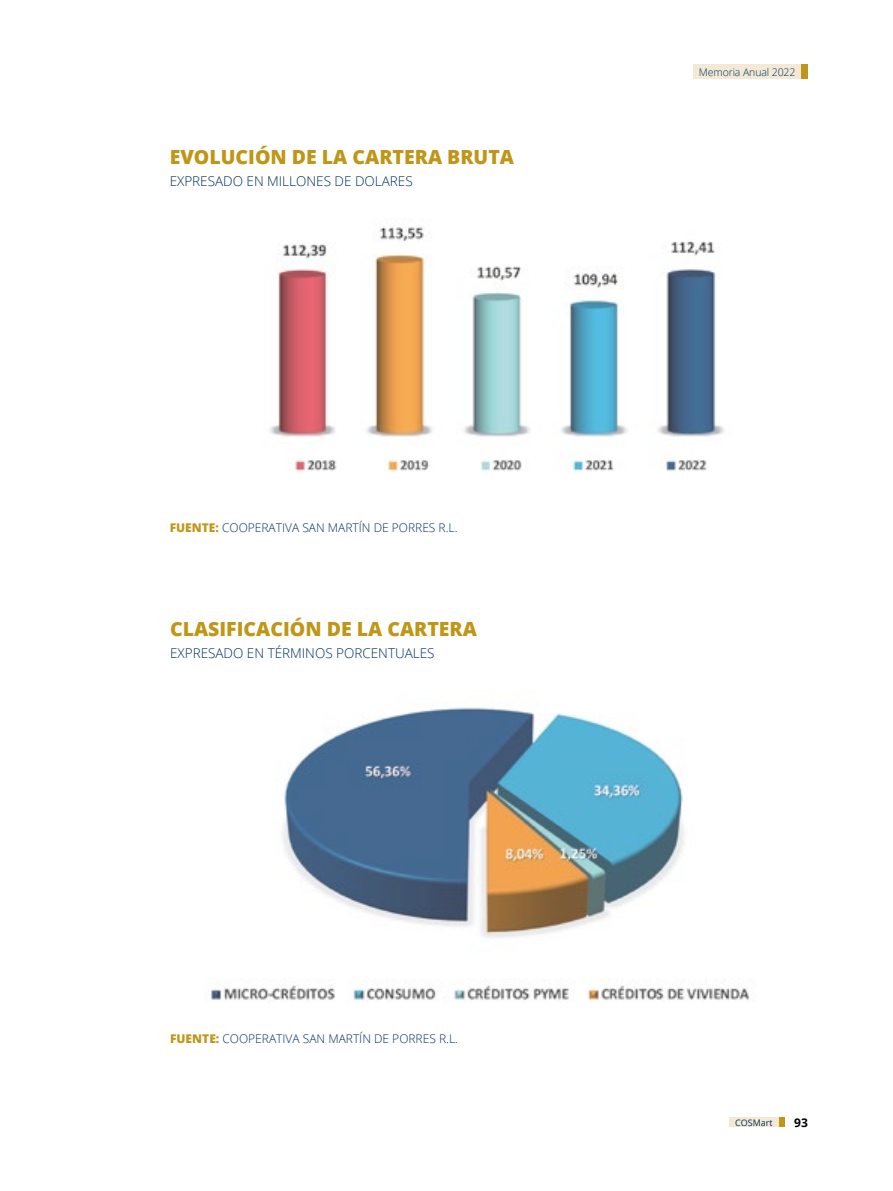
<style>
.page{position:relative;width:893px;height:1191px;background:#fff}
.page>*{position:absolute;margin:0;border:0;box-sizing:border-box;transform-origin:0 0}
.t1{font:800 19.5px "Open Sans";color:#c09618}
.t2{font:300 13.5px "Open Sans";color:#003063}
.t3{font:300 12px "Open Sans";color:#003063}
.t4{font:700 12px "Open Sans";color:#000}
.t5{font:300 10.5px "Open Sans";letter-spacing:-.01em;color:#003063}
.t6{font:9px "Open Sans";color:#003063}
.s1{font-weight:800;color:#c09618}
</style>
<div class="page">
<div style="left:729px;top:1117px;width:51px;height:10px;background:#f3e9d4"></div>
<div style="left:779px;top:1117px;width:5px;height:10px;background:#c09618"></div>
<div style="left:693px;top:64px;width:108px;height:14px;background:#f3e9d4"></div>
<div style="left:801px;top:64px;width:7px;height:14px;background:#c09618"></div>
<img style="left:211px;top:707px;width:539px;height:294px">
<img style="left:269px;top:226px;width:455px;height:246px">
<h1 class="t1" style="left:170px;top:142px;width:346px">EVOLUCIÓN DE LA CARTERA BRUTA</h1>
<p class="t2" style="left:170px;top:172px;width:245px">EXPRESADO EN MILLONES DE DOLARES</p>
<p class="t3" style="left:170px;top:519px;width:289px"><span class="s1">FUENTE:</span> COOPERATIVA SAN MARTÍN DE PORRES R.L.</p>
<h1 class="t1" style="left:170px;top:614px;width:308px">CLASIFICACIÓN DE LA CARTERA</h1>
<p class="t2" style="left:170px;top:644px;width:266px">EXPRESADO EN TÉRMINOS PORCENTUALES</p>
<p class="t3" style="left:170px;top:1030px;width:289px"><span class="s1">FUENTE:</span> COOPERATIVA SAN MARTÍN DE PORRES R.L.</p>
<p class="t5" style="left:699px;top:65px;width:98px">Memoria Anual 2022</p>
<p class="t6" style="left:735px;top:1116px;width:39px">COSMart</p>
<p class="t4" style="left:794px;top:1113px;width:15px">93</p>
</div>
